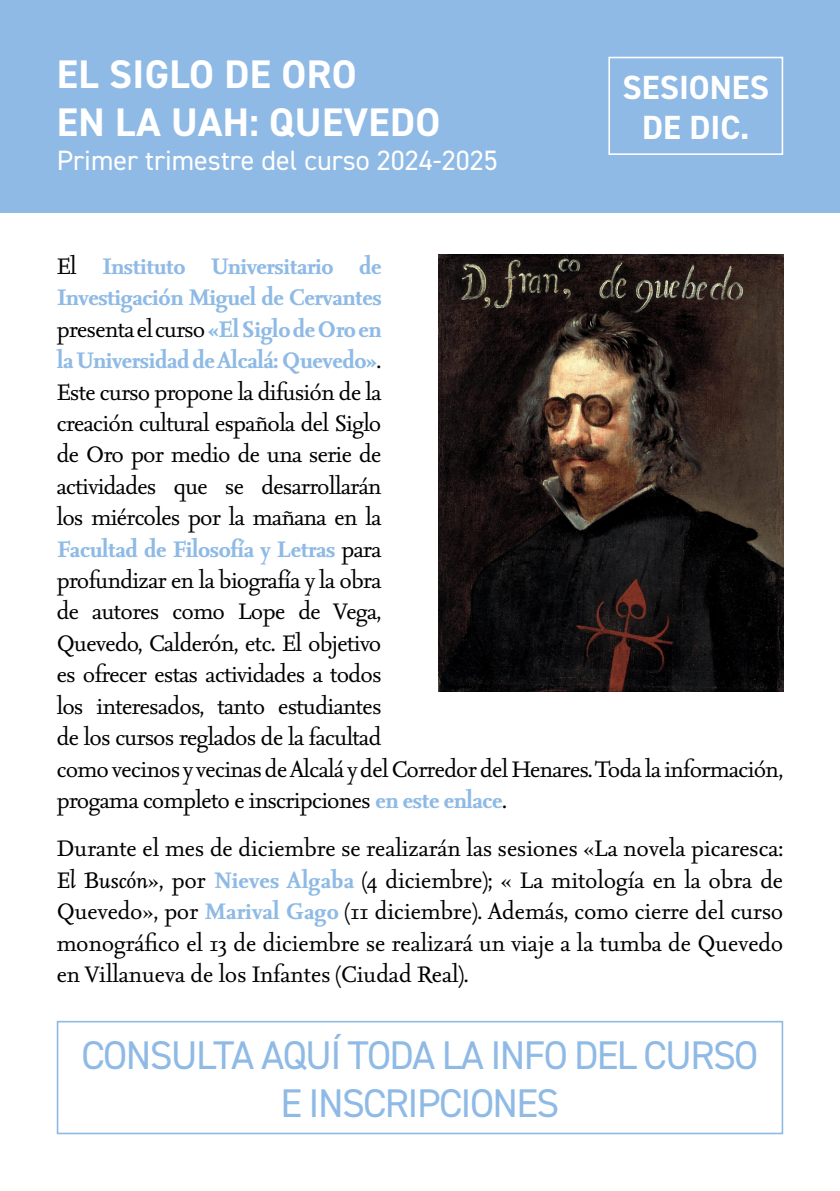
<style>
.page{position:relative;width:840px;height:1191px;background:#fff}
.page>*{position:absolute;margin:0;border:0;box-sizing:border-box;transform-origin:0 0}
.t1{font:40px/48.2px "DIN2014";letter-spacing:-.04em;color:#8ebae5;text-align:center}
.t2{font:700 40px/48px "DIN2014";letter-spacing:.01em;color:#fff}
.t3{font:700 33.6px/40.4px "DIN2014";color:#fff;text-align:center}
.t4{font:28px "DIN2014";color:#fff}
.t5{font:27px/31.4px "Seria Pro";letter-spacing:-.02em;color:#000}
.s1{font-weight:700;color:#8ebae5}
.s2{font-style:italic}
</style>
<div class="page">
<div style="left:0;top:0;width:839px;height:213px;background:#8ebae5"></div>
<div style="left:608px;top:57px;width:174px;height:98px;border:2px solid #fff"></div>
<div style="left:57px;top:1020px;width:725px;height:114px;border:2px solid #8ebae5"></div>
<img style="left:438px;top:254px;width:344px;height:437px">
<h1 class="t2" style="left:57px;top:50px;width:385px">EL SIGLO DE ORO<br>EN LA UAH: QUEVEDO</h1>
<p class="t4" style="left:57px;top:142px;width:442px">Primer trimestre del curso 2024-2025</p>
<p class="t3" style="left:622px;top:67px;width:148px">SESIONES<br>DE DIC.</p>
<p class="t5" style="left:57px;top:249px;width:727px">El <span class="s1">Instituto Universitario de<br>Investigación Miguel de Cervantes<br></span>presenta el curso <span class="s1">«El Siglo de Oro en<br>la Universidad de Alcalá: Quevedo»</span>.<br>Este curso propone la difusión de la<br>creación cultural española del Siglo<br>de Oro por medio de una serie de<br>actividades que se desarrollarán<br>los miércoles por la mañana en la<br><span class="s1">Facultad de Filosofía y Letras</span> para<br>profundizar en la biografía y la obra<br>de autores como Lope de Vega,<br>Quevedo, Calderón, etc. El objetivo<br>es ofrecer estas actividades a todos<br>los interesados, tanto estudiantes<br>de los cursos reglados de la facultad<br>como vecinos y vecinas de Alcalá y del Corredor del Henares. Toda la información, progama completo e inscripciones <span class="s1">en este enlace</span>.</p>
<p class="t5" style="left:57px;top:832px;width:727px;text-align:justify">Durante el mes de diciembre se realizarán las sesiones «La novela picaresca:<br><span class="s2">El Buscón</span>», por <span class="s1">Nieves Algaba</span> (4 diciembre); « La mitología en la obra de Quevedo», por <span class="s1">Marival Gago</span> (11 diciembre). Además, como cierre del curso monográfico el 13 de diciembre se realizará un viaje a la tumba de Quevedo en Villanueva de los Infantes (Ciudad Real).</p>
<h1 class="t1" style="left:82px;top:1030px;width:678px">CONSULTA AQUÍ TODA LA INFO DEL CURSO<br>E INSCRIPCIONES</h1>
</div>
